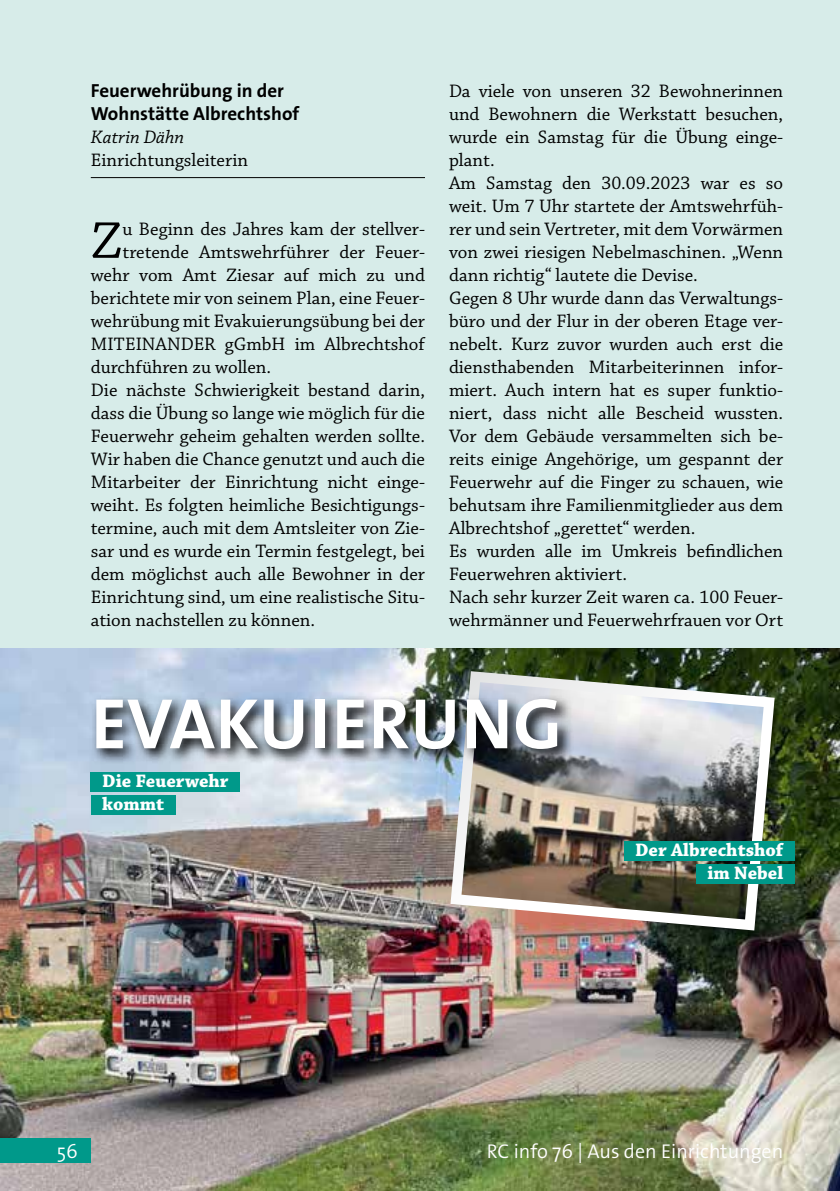
<style>
.page{position:relative;width:840px;height:1191px;background:#fff}
.page>*{position:absolute;margin:0;border:0;box-sizing:border-box;transform-origin:0 0}
.t1{font:700 72px "The Sans Os F";letter-spacing:.015em;color:#fff}
.t2{font:54.4px "Chaparral Pro";color:#000}
.t3{font:300 20px "The Sans Os F";color:#fff}
.t4{font:19px/23px "Chaparral Pro";color:#000}
.t5{font:700 19px/23px "The Sans Os F";color:#000}
.t6{font:700 19px/23px "Chaparral Pro";color:#fff}
.t7{font:italic 19px "Chaparral Pro";color:#000}
</style>
<div class="page">
<div style="left:0;top:0;width:839px;height:1191px;background:#d7ece9"></div>
<img style="left:0;top:649px;width:839px;height:542px">
<div style="left:0;top:1138px;width:91px;height:24px;background:#00998a"></div>
<img style="left:463px;top:930px;width:304px;height:8px">
<img style="left:450px;top:671px;width:324px;height:259px">
<img style="left:461px;top:682px;width:302px;height:237px">
<svg style="left:91px;top:694px;width:483px;height:71px;background:#7c868f"></svg>
<div style="left:91px;top:773px;width:149px;height:19px;background:#00998a"></div>
<div style="left:91px;top:796px;width:84px;height:19px;background:#00998a"></div>
<hr style="left:91px;top:177px;width:334px;height:1px;background:#000">
<div style="left:623px;top:842px;width:171px;height:19px;background:#00998a"></div>
<div style="left:695px;top:865px;width:99px;height:19px;background:#00998a"></div>
<p class="t5" style="left:91px;top:79px;width:210px">Feuerwehrübung in der<br>Wohnstätte Albrechtshof</p>
<p class="t7" style="left:91px;top:126px;width:95px">Katrin Dähn</p>
<p class="t4" style="left:91px;top:149px;width:159px">Einrichtungsleiterin</p>
<h2 class="t2" style="left:91px;top:210px;width:33px">Z</h2>
<p class="t4" style="left:122px;top:218px;width:304px">u Beginn des Jahres kam der stellver-</p>
<p class="t4" style="left:122px;top:241px;width:304px">tretende Amtswehrführer der Feuer-</p>
<p class="t4" style="left:91px;top:264px;width:335px">wehr vom Amt Ziesar auf mich zu und</p>
<p class="t4" style="left:91px;top:287px;width:335px">berichtete mir von seinem Plan, eine Feuer-</p>
<p class="t4" style="left:91px;top:310px;width:335px">wehrübung mit Evakuierungsübung bei der</p>
<p class="t4" style="left:91px;top:333px;width:335px">MITEINANDER gGmbH im Albrechtshof</p>
<p class="t4" style="left:91px;top:356px;width:182px">durchführen zu wollen.</p>
<p class="t4" style="left:91px;top:379px;width:335px">Die nächste Schwierigkeit bestand darin,</p>
<p class="t4" style="left:91px;top:402px;width:335px">dass die Übung so lange wie möglich für die</p>
<p class="t4" style="left:91px;top:425px;width:335px">Feuerwehr geheim gehalten werden sollte.</p>
<p class="t4" style="left:91px;top:448px;width:335px">Wir haben die Chance genutzt und auch die</p>
<p class="t4" style="left:91px;top:471px;width:335px">Mitarbeiter der Einrichtung nicht einge-</p>
<p class="t4" style="left:91px;top:494px;width:335px">weiht. Es folgten heimliche Besichtigungs-</p>
<p class="t4" style="left:91px;top:517px;width:335px">termine, auch mit dem Amtsleiter von Zie-</p>
<p class="t4" style="left:91px;top:540px;width:335px">sar und es wurde ein Termin festgelegt, bei</p>
<p class="t4" style="left:91px;top:563px;width:335px">dem möglichst auch alle Bewohner in der</p>
<p class="t4" style="left:91px;top:586px;width:335px">Einrichtung sind, um eine realistische Situ-</p>
<p class="t4" style="left:91px;top:609px;width:226px">ation nachstellen zu können.</p>
<p class="t4" style="left:449px;top:80px;width:335px">Da viele von unseren 32 Bewohnerinnen und Bewohnern die Werkstatt besuchen, wurde ein Samstag für die Übung einge&shy;plant.<br>Am Samstag den 30.09.2023 war es so weit. Um 7 Uhr startete der Amtswehrfüh&shy;rer und sein Vertreter, mit dem Vorwärmen von zwei riesigen Nebelmaschinen. „Wenn dann richtig“ lautete die Devise.<br>Gegen 8 Uhr wurde dann das Verwaltungs&shy;büro und der Flur in der oberen Etage ver&shy;nebelt. Kurz zuvor wurden auch erst die diensthabenden Mitarbeiterinnen infor&shy;miert. Auch intern hat es super funktio&shy;niert, dass nicht alle Bescheid wussten.<br>Vor dem Gebäude versammelten sich be&shy;reits einige Angehörige, um gespannt der Feuerwehr auf die Finger zu schauen, wie behutsam ihre Familienmitglieder aus dem Albrechtshof „gerettet“ werden.<br>Es wurden alle im Umkreis befindlichen Feuerwehren aktiviert.<br>Nach sehr kurzer Zeit waren ca. 100 Feuer&shy;wehrmänner und Feuerwehrfrauen vor Ort</p>
<h1 class="t1" style="left:91px;top:677px;width:472px">EVAKUIERUNG</h1>
<p class="t6" style="left:102px;top:770px;width:128px">Die Feuerwehr kommt</p>
<p class="t6" style="left:635px;top:839px;width:149px;text-align:right">Der Albrechtshof im Nebel</p>
<p class="t3" style="left:57px;top:1138px;width:22px">56</p>
<p class="t3" style="left:486px;top:1138px;width:298px">RC info 76 | Aus den Einrichtungen</p>
</div>
